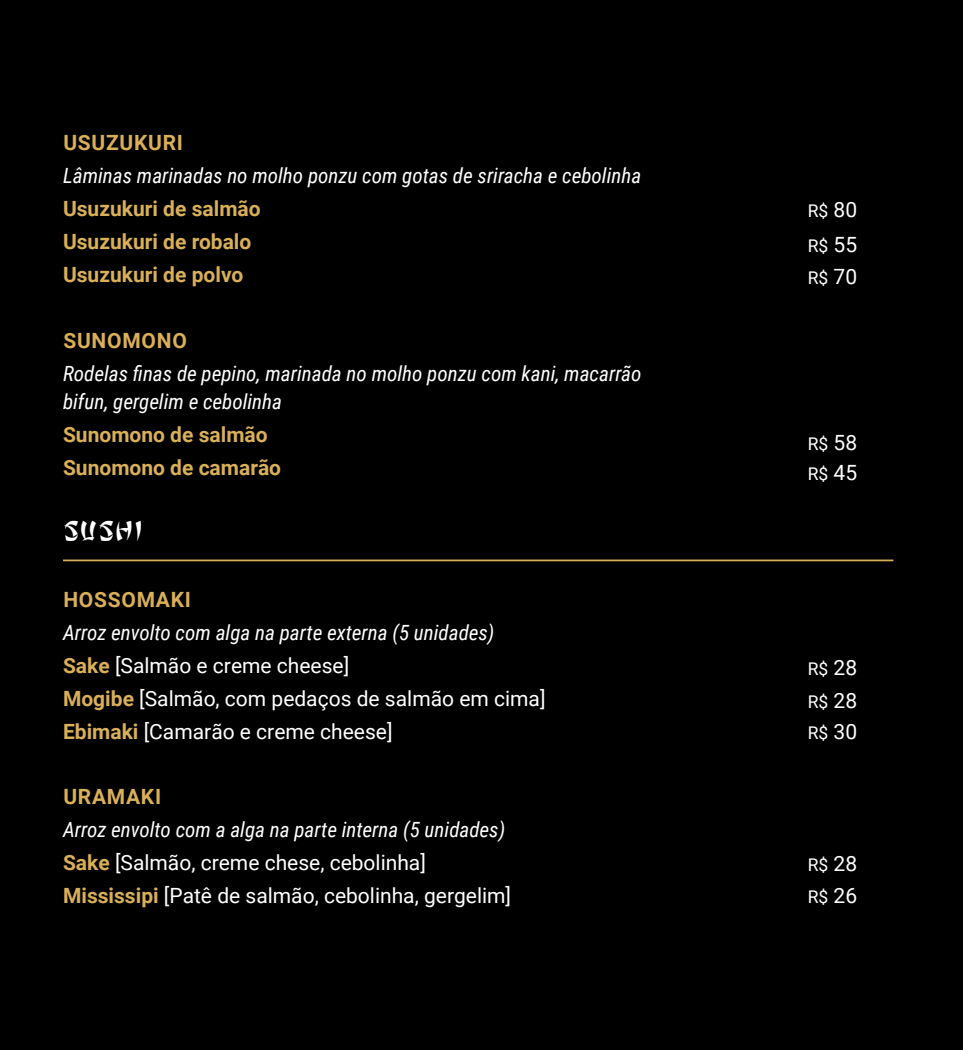
<style>
.page{position:relative;width:963px;height:1050px;background:#fff}
.page>*{position:absolute;margin:0;border:0;box-sizing:border-box;transform-origin:0 0}
.t1{font:35px "Bonzai";color:#fff}
.t2{font:italic 21px/28px "Roboto Condensed";color:#fff}
.t3{font:21px/32.9px "Roboto";color:#fff}
.t4{font:700 21px/32.9px "Roboto";color:#d9af58}
.t5{font:700 21px "Roboto";letter-spacing:.035em;color:#d9af58}
.t6{font:17.5px "Roboto";color:#fff}
.s1{font-weight:700;color:#d9af58}
.s2{font-size:21px}
</style>
<div class="page">
<div style="left:0;top:0;width:962px;height:1050px;background:#000"></div>
<hr style="left:63px;top:560px;width:830px;height:1px;background:#d9af58">
<p class="t5" style="left:63px;top:128px;width:121px">USUZUKURI</p>
<p class="t2" style="left:63px;top:161px;width:579px">Lâminas marinadas no molho ponzu com gotas de sriracha e cebolinha</p>
<p class="t4" style="left:63px;top:191px;width:199px">Usuzukuri de salmão<br>Usuzukuri de robalo<br>Usuzukuri de polvo</p>
<p class="t5" style="left:63px;top:326px;width:125px">SUNOMONO</p>
<p class="t2" style="left:63px;top:359px;width:580px">Rodelas finas de pepino, marinada no molho ponzu com kani, macarrão bifun, gergelim e cebolinha</p>
<p class="t4" style="left:63px;top:417px;width:220px">Sunomono de salmão<br>Sunomono de camarão</p>
<h1 class="t1" style="left:63px;top:518px;width:82px">SUSHI</h1>
<p class="t5" style="left:63px;top:584px;width:129px">HOSSOMAKI</p>
<p class="t2" style="left:63px;top:617px;width:433px">Arroz envolto com alga na parte externa (5 unidades)</p>
<p class="t3" style="left:63px;top:648px;width:484px"><span class="s1">Sake</span> [Salmão e creme cheese]<br><span class="s1">Mogibe</span> [Salmão, com pedaços de salmão em cima]<br><span class="s1">Ebimaki</span> [Camarão e creme cheese]</p>
<p class="t5" style="left:63px;top:782px;width:99px">URAMAKI</p>
<p class="t2" style="left:63px;top:815px;width:443px">Arroz envolto com a alga na parte interna (5 unidades)</p>
<p class="t3" style="left:63px;top:846px;width:449px"><span class="s1">Sake</span> [Salmão, creme chese, cebolinha]<br><span class="s1">Mississipi</span> [Patê de salmão, cebolinha, gergelim]</p>
<p class="t6" style="left:807px;top:198px;width:51px">R$ <span class="s2">80</span></p>
<p class="t6" style="left:807px;top:233px;width:51px">R$ <span class="s2">55</span></p>
<p class="t6" style="left:807px;top:265px;width:51px">R$ <span class="s2">70</span></p>
<p class="t6" style="left:807px;top:432px;width:51px">R$ <span class="s2">58</span></p>
<p class="t6" style="left:807px;top:462px;width:51px">R$ <span class="s2">45</span></p>
<p class="t6" style="left:807px;top:657px;width:51px">R$ <span class="s2">28</span></p>
<p class="t6" style="left:807px;top:690px;width:51px">R$ <span class="s2">28</span></p>
<p class="t6" style="left:807px;top:720px;width:51px">R$ <span class="s2">30</span></p>
<p class="t6" style="left:807px;top:853px;width:51px">R$ <span class="s2">28</span></p>
<p class="t6" style="left:807px;top:885px;width:51px">R$ <span class="s2">26</span></p>
</div>
